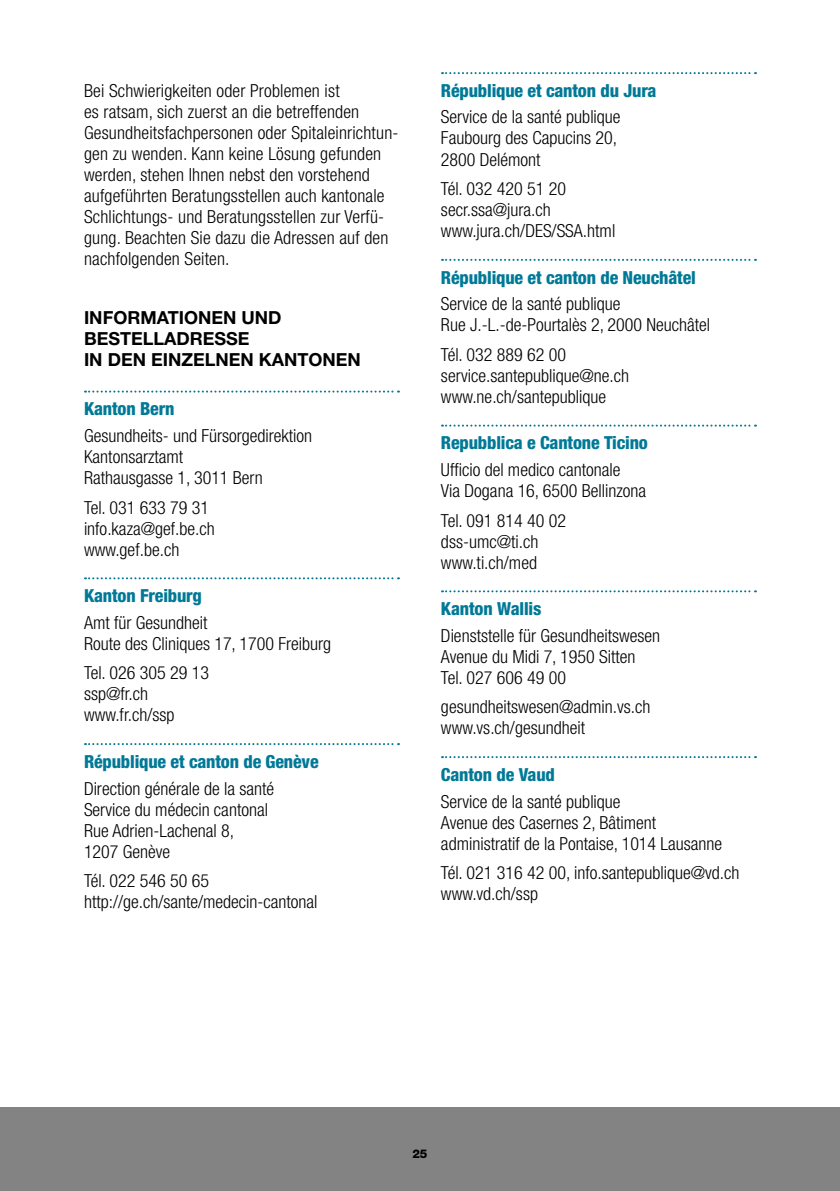
<style>
.page{position:relative;width:840px;height:1191px;background:#fff}
.page>*{position:absolute;margin:0;border:0;box-sizing:border-box;transform-origin:0 0}
.t1{font:300 condensed 18px/21px "Helvetica Neue LT Std";color:#000}
.t2{font:800 condensed 18px "Helvetica Neue LT Std";letter-spacing:-.01em;color:#007997}
.t3{font:700 18px/21px "Helvetica Neue LT Std";color:#000}
.t4{font:800 12px "Helvetica Neue LT Std";color:#000}
</style>
<div class="page">
<div style="left:0;top:1107px;width:839px;height:84px;background:#848383"></div>
<svg style="left:442px;top:72px;width:313px;height:2px"></svg>
<svg style="left:442px;top:259px;width:313px;height:2px"></svg>
<svg style="left:442px;top:424px;width:313px;height:2px"></svg>
<svg style="left:442px;top:590px;width:313px;height:2px"></svg>
<svg style="left:442px;top:756px;width:313px;height:2px"></svg>
<svg style="left:85px;top:390px;width:314px;height:2px"></svg>
<svg style="left:85px;top:577px;width:314px;height:2px"></svg>
<svg style="left:85px;top:743px;width:314px;height:2px"></svg>
<p class="t1" style="left:84px;top:80px;width:316px">Bei Schwierigkeiten oder Problemen ist<br>es ratsam, sich zuerst an die betreffenden Gesundheitsfachpersonen oder Spitaleinrichtun&shy;gen zu wenden. Kann keine Lösung gefunden werden, stehen Ihnen nebst den vorstehend aufgeführten Beratungsstellen auch kantonale Schlichtungs- und Beratungsstellen zur Verfü&shy;gung. Beachten Sie dazu die Adressen auf den nachfolgenden Seiten.</p>
<p class="t3" style="left:84px;top:306px;width:278px">INFORMATIONEN UND<br>BESTELLADRESSE<br>IN DEN EINZELNEN KANTONEN</p>
<p class="t2" style="left:84px;top:398px;width:92px">Kanton Bern</p>
<p class="t1" style="left:84px;top:425px;width:229px">Gesundheits- und Fürsorgedirektion<br>Kantonsarztamt<br>Rathausgasse 1, 3011 Bern</p>
<p class="t1" style="left:84px;top:496px;width:132px">Tel. 031 633 79 31 info.kaza@gef.be.ch www.gef.be.ch</p>
<p class="t2" style="left:84px;top:584px;width:119px">Kanton Freiburg</p>
<p class="t1" style="left:84px;top:612px;width:248px">Amt für Gesundheit<br>Route des Cliniques 17, 1700 Freiburg</p>
<p class="t1" style="left:84px;top:662px;width:126px">Tel. 026 305 29 13 ssp@fr.ch www.fr.ch/ssp</p>
<p class="t2" style="left:84px;top:750px;width:236px">République et canton de Genève</p>
<p class="t1" style="left:84px;top:777px;width:191px">Direction générale de la santé<br>Service du médecin cantonal<br>Rue Adrien-Lachenal 8,<br>1207 Genève</p>
<p class="t1" style="left:84px;top:870px;width:235px">Tél. 022 546 50 65 http://ge.ch/sante/medecin-cantonal</p>
<p class="t2" style="left:441px;top:79px;width:217px">République et canton du Jura</p>
<p class="t1" style="left:441px;top:106px;width:181px">Service de la santé publique<br>Faubourg des Capucins 20,<br>2800 Delémont</p>
<p class="t1" style="left:441px;top:178px;width:176px">Tél. 032 420 51 20 secr.ssa@jura.ch www.jura.ch/DES/SSA.html</p>
<p class="t2" style="left:441px;top:266px;width:256px">République et canton de Neuchâtel</p>
<p class="t1" style="left:441px;top:293px;width:270px">Service de la santé publique<br>Rue J.-L.-de-Pourtalès 2, 2000 Neuchâtel</p>
<p class="t1" style="left:441px;top:344px;width:189px">Tél. 032 889 62 00 service.santepublique@ne.ch www.ne.ch/santepublique</p>
<p class="t2" style="left:441px;top:432px;width:208px">Repubblica e Cantone Ticino</p>
<p class="t1" style="left:441px;top:459px;width:206px">Ufficio del medico cantonale<br>Via Dogana 16, 6500 Bellinzona</p>
<p class="t1" style="left:441px;top:509px;width:126px">Tel. 091 814 40 02 dss-umc@ti.ch www.ti.ch/med</p>
<p class="t2" style="left:441px;top:597px;width:102px">Kanton Wallis</p>
<p class="t1" style="left:441px;top:625px;width:220px">Dienststelle für Gesundheitswesen<br>Avenue du Midi 7, 1950 Sitten<br>Tel. 027 606 49 00</p>
<p class="t1" style="left:441px;top:696px;width:211px">gesundheitswesen@admin.vs.ch www.vs.ch/gesundheit</p>
<p class="t2" style="left:441px;top:763px;width:115px">Canton de Vaud</p>
<p class="t1" style="left:441px;top:790px;width:283px">Service de la santé publique<br>Avenue des Casernes 2, Bâtiment administratif de la Pontaise, 1014 Lausanne</p>
<p class="t1" style="left:441px;top:862px;width:300px">Tél. 021 316 42 00, info.santepublique@vd.ch www.vd.ch/ssp</p>
<p class="t4" style="left:412px;top:1146px;width:17px">25</p>
</div>
